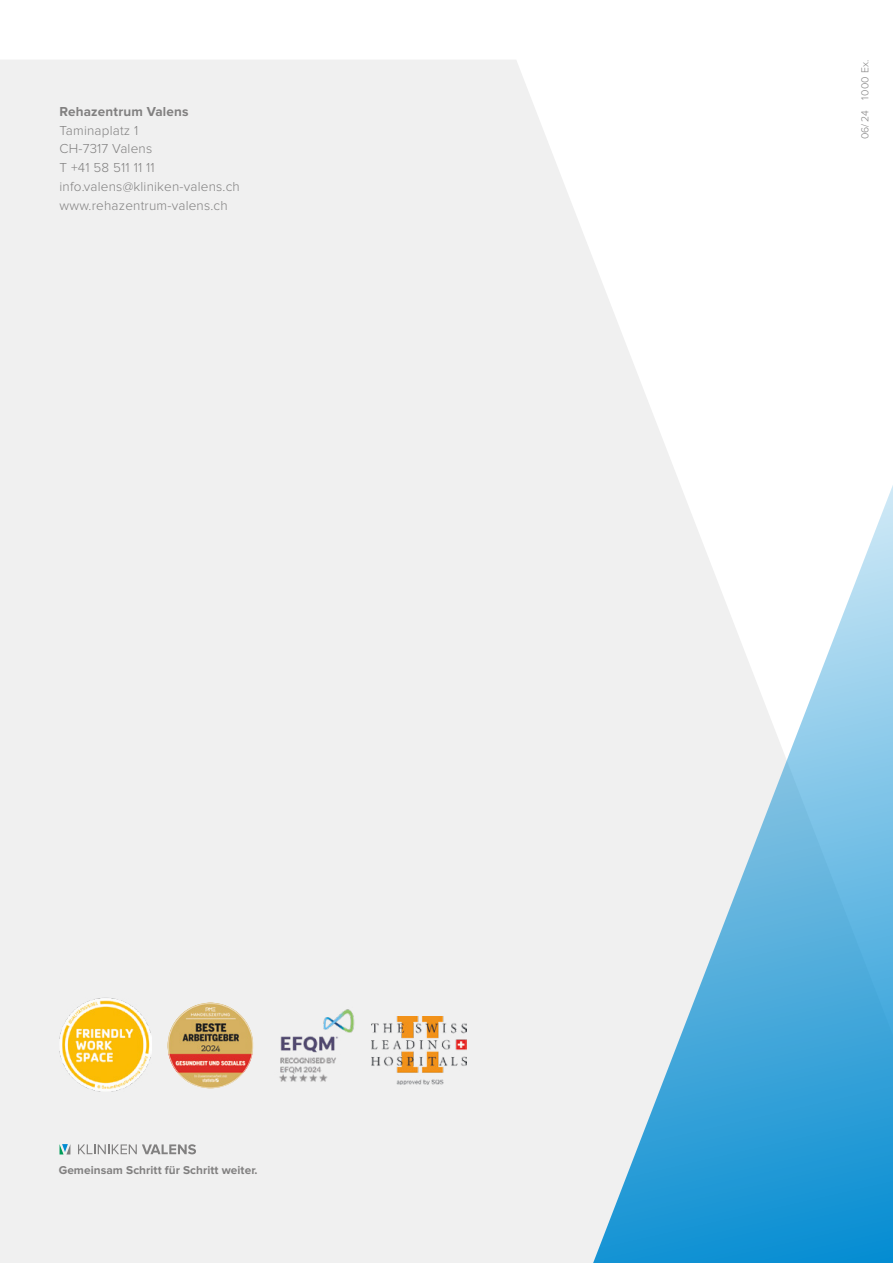
<style>
.page{position:relative;width:893px;height:1263px;background:#fff}
.page>*{position:absolute;margin:0;border:0;box-sizing:border-box;transform-origin:0 0}
.t1{font:300 13.5px/18.8px "Proxima Nova";letter-spacing:.015em;color:#818080}
.t2{font:700 13.5px "Proxima Nova";letter-spacing:.015em;color:#818080}
.t3{font:700 11.85px "Proxima Nova";letter-spacing:.005em;color:#818080}
.t4{font:300 10.5px "Proxima Nova";letter-spacing:.015em;color:#818080}
</style>
<div class="page">
<div style="left:0;top:60px;width:667px;height:1203px;background:#f0f0f0"></div>
<img style="left:372px;top:1016px;width:94px;height:68px">
<img style="left:60px;top:998px;width:92px;height:93px">
<img style="left:168px;top:1003px;width:85px;height:85px;border-radius:43px">
<img style="left:275px;top:999px;width:82px;height:91px">
<svg style="left:588px;top:451px;width:305px;height:812px;fill:#f0f0f0"></svg>
<svg style="left:78px;top:1144px;width:118px;height:10px"></svg>
<svg style="left:60px;top:1144px;width:10px;height:10px"></svg>
<p class="t2" style="left:60px;top:104px;width:131px">Rehazentrum Valens</p>
<p class="t1" style="left:60px;top:121px;width:182px">Taminaplatz 1<br>CH-7317 Valens<br>T +41 58 511 11 11 info.valens@kliniken-valens.ch www.rehazentrum-valens.ch</p>
<p class="t3" style="left:59px;top:1163px;width:200px">Gemeinsam Schritt für Schritt weiter.</p>
<p class="t4" style="left:859px;top:139px;width:81px;rotate:-90deg">06/24 1000 Ex.</p>
</div>
